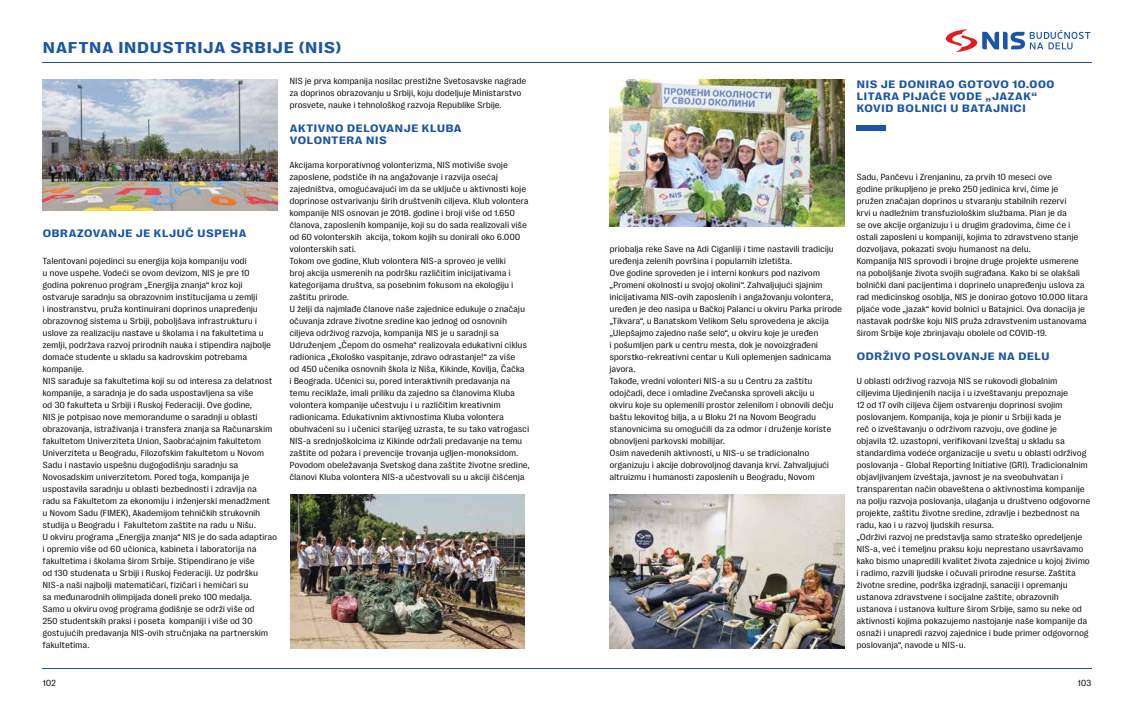
<style>
.page{position:relative;width:1134px;height:709px;background:#fff}
.page>*{position:absolute;margin:0;border:0;box-sizing:border-box;transform-origin:0 0}
.t1{font:700 expanded 16px "PP Right Grotesk Text";color:#1a55a6}
.t2{font:700 expanded 11px/12px "PP Right Grotesk Text";color:#1a55a6}
.t3{font:9px/12px "PP Right Grotesk Text";letter-spacing:-.025em;color:#000}
</style>
<div class="page">
<img style="left:610px;top:80px;width:234px;height:147px">
<img style="left:291px;top:494px;width:234px;height:155px">
<div style="left:856px;top:125px;width:30px;height:6px;background:#1a55a6"></div>
<img style="left:43px;top:80px;width:234px;height:130px">
<svg style="left:946px;top:29px;width:144px;height:23px"></svg>
<hr style="left:43px;top:62px;width:1049px;height:1px;background:#1a55a6">
<hr style="left:43px;top:668px;width:1049px;height:1px;background:#1a55a6">
<img style="left:609px;top:494px;width:235px;height:155px">
<h1 class="t1" style="left:43px;top:38px;width:300px">NAFTNA INDUSTRIJA SRBIJE (NIS)</h1>
<p class="t2" style="left:43px;top:227px;width:206px">OBRAZOVANJE JE KLJUČ USPEHA</p>
<p class="t3" style="left:43px;top:255px;width:236px">Talentovani pojedinci su energija koja kompaniju vodi<br>u nove uspehe. Vodeći se ovom devizom, NIS je pre 10 godina pokrenuo program „Energija znanja“ kroz koji ostvaruje saradnju sa obrazovnim institucijama u zemlji<br>i inostranstvu, pruža kontinuirani doprinos unapređenju obrazovnog sistema u Srbiji, poboljšava infrastrukturu i uslove za realizaciju nastave u školama i na fakultetima u zemlji, podržava razvoj prirodnih nauka i stipendira najbolje domaće studente u skladu sa kadrovskim potrebama kompanije.<br>NIS sarađuje sa fakultetima koji su od interesa za delatnost kompanije, a saradnja je do sada uspostavljena sa više<br>od 30 fakulteta u Srbiji i Ruskoj Federaciji. Ove godine,<br>NIS je potpisao nove memorandume o saradnji u oblasti obrazovanja, istraživanja i transfera znanja sa Računarskim fakultetom Univerziteta Union, Saobraćajnim fakultetom Univerziteta u Beogradu, Filozofskim fakultetom u Novom Sadu i nastavio uspešnu dugogodišnju saradnju sa Novosadskim univerzitetom. Pored toga, kompanija je uspostavila saradnju u oblasti bezbednosti i zdravlja na radu sa Fakultetom za ekonomiju i inženjerski menadžment u Novom Sadu (FIMEK), Akademijom tehničkih strukovnih studija u Beogradu i Fakultetom zaštite na radu u Nišu.<br>U okviru programa „Energija znanja“ NIS je do sada adaptirao i opremio više od 60 učionica, kabineta i laboratorija na fakultetima i školama širom Srbije. Stipendirano je više<br>od 130 studenata u Srbiji i Ruskoj Federaciji. Uz podršku NIS-a naši najbolji matematičari, fizičari i hemičari su<br>sa međunarodnih olimpijada doneli preko 100 medalja.<br>Samo u okviru ovog programa godišnje se održi više od<br>250 studentskih praksi i poseta kompaniji i više od 30 gostujućih predavanja NIS-ovih stručnjaka na partnerskim fakultetima.</p>
<p class="t3" style="left:289px;top:75px;width:238px">NIS je prva kompanija nosilac prestižne Svetosavske nagrade za doprinos obrazovanju u Srbiji, koju dodeljuje Ministarstvo prosvete, nauke i tehnološkog razvoja Republike Srbije.</p>
<p class="t2" style="left:289px;top:122px;width:174px">AKTIVNO DELOVANJE KLUBA<br>VOLONTERA NIS</p>
<p class="t3" style="left:289px;top:159px;width:242px">Akcijama korporativnog volonterizma, NIS motiviše svoje zaposlene, podstiče ih na angažovanje i razvija osećaj zajedništva, omogućavajući im da se uključe u aktivnosti koje doprinose ostvarivanju širih društvenih ciljeva. Klub volontera kompanije NIS osnovan je 2018. godine i broji više od 1.650 članova, zaposlenih kompanije, koji su do sada realizovali više od 60 volonterskih akcija, tokom kojih su donirali oko 6.000 volonterskih sati.<br>Tokom ove godine, Klub volontera NIS-a sproveo je veliki<br>broj akcija usmerenih na podršku različitim inicijativama i kategorijama društva, sa posebnim fokusom na ekologiju i zaštitu prirode.<br>U želji da najmlađe članove naše zajednice edukuje o značaju očuvanja zdrave životne sredine kao jednog od osnovnih ciljeva održivog razvoja, kompanija NIS je u saradnji sa Udruženjem „Čepom do osmeha“ realizovala edukativni ciklus radionica „Ekološko vaspitanje, zdravo odrastanje!“ za više<br>od 450 učenika osnovnih škola iz Niša, Kikinde, Kovilja, Čačka<br>i Beograda. Učenici su, pored interaktivnih predavanja na temu reciklaže, imali priliku da zajedno sa članovima Kluba volontera kompanije učestvuju i u različitim kreativnim radionicama. Edukativnim aktivnostima Kluba volontera obuhvaćeni su i učenici starijeg uzrasta, te su tako vatrogasci NIS-a srednjoškolcima iz Kikinde održali predavanje na temu zaštite od požara i prevencije trovanja ugljen-monoksidom.<br>Povodom obeležavanja Svetskog dana zaštite životne sredine, članovi Kluba volontera NIS-a učestvovali su u akciji čišćenja</p>
<p class="t2" style="left:856px;top:78px;width:200px">NIS JE DONIRAO GOTOVO 10.000<br>LITARA PIJAĆE VODE „JAZAK“<br>KOVID BOLNICI U BATAJNICI</p>
<p class="t3" style="left:609px;top:243px;width:234px">priobalja reke Save na Adi Ciganliji i time nastavili tradiciju uređenja zelenih površina i popularnih izletišta.<br>Ove godine sproveden je i interni konkurs pod nazivom „Promeni okolnosti u svojoj okolini“. Zahvaljujući sjajnim inicijativama NIS-ovih zaposlenih i angažovanju volontera, uređen je deo nasipa u Bačkoj Palanci u okviru Parka prirode „Tikvara“, u Banatskom Velikom Selu sprovedena je akcija „Ulepšajmo zajedno naše selo“, u okviru koje je uređen<br>i pošumljen park u centru mesta, dok je novoizgrađeni sporstko-rekreativni centar u Kuli oplemenjen sadnicama javora.<br>Takođe, vredni volonteri NIS-a su u Centru za zaštitu odojčadi, dece i omladine Zvečanska sproveli akciju u<br>okviru koje su oplemenili prostor zelenilom i obnovili dečju baštu lekovitog bilja, a u Bloku 21 na Novom Beogradu stanovnicima su omogućili da za odmor i druženje koriste obnovljeni parkovski mobilijar.<br>Osim navedenih aktivnosti, u NIS-u se tradicionalno organizuju i akcije dobrovoljnog davanja krvi. Zahvaljujući altruizmu i humanosti zaposlenih u Beogradu, Novom</p>
<p class="t3" style="left:856px;top:171px;width:233px">Sadu, Pančevu i Zrenjaninu, za prvih 10 meseci ove<br>godine prikupljeno je preko 250 jedinica krvi, čime je<br>pružen značajan doprinos u stvaranju stabilnih rezervi<br>krvi u nadležnim transfuziološkim službama. Plan je da<br>se ove akcije organizuju i u drugim gradovima, čime će i ostali zaposleni u kompaniji, kojima to zdravstveno stanje dozvoljava, pokazati svoju humanost na delu.<br>Kompanija NIS sprovodi i brojne druge projekte usmerene na poboljšanje života svojih sugrađana. Kako bi se olakšali bolnički dani pacijentima i doprinelo unapređenju uslova za rad medicinskog osoblja, NIS je donirao gotovo 10.000 litara pijaće vode „jazak“ kovid bolnici u Batajnici. Ova donacija je nastavak podrške koju NIS pruža zdravstvenim ustanovama širom Srbije koje zbrinjavaju obolele od COVID-19.</p>
<p class="t2" style="left:856px;top:350px;width:195px">ODRŽIVO POSLOVANJE NA DELU</p>
<p class="t3" style="left:856px;top:375px;width:235px">U oblasti održivog razvoja NIS se rukovodi globalnim ciljevima Ujedinjenih nacija i u izveštavanju prepoznaje<br>12 od 17 ovih ciljeva čijem ostvarenju doprinosi svojim poslovanjem. Kompanija, koja je pionir u Srbiji kada je<br>reč o izveštavanju o održivom razvoju, ove godine je<br>objavila 12. uzastopni, verifikovani Izveštaj u skladu sa standardima vodeće organizacije u svetu u oblasti održivog poslovanja - Global Reporting Initiative (GRI). Tradicionalnim objavljivanjem izveštaja, javnost je na sveobuhvatan i transparentan način obaveštena o aktivnostima kompanije na polju razvoja poslovanja, ulaganja u društveno odgovorne projekte, zaštitu životne sredine, zdravlje i bezbednost na radu, kao i u razvoj ljudskih resursa.<br>„Održivi razvoj ne predstavlja samo strateško opredeljenje NIS-a, već i temeljnu praksu koju neprestano usavršavamo kako bismo unapredili kvalitet života zajednice u kojoj živimo i radimo, razvili ljudske i očuvali prirodne resurse. Zaštita životne sredine, podrška izgradnji, sanaciji i opremanju ustanova zdravstvene i socijalne zaštite, obrazovnih ustanova i ustanova kulture širom Srbije, samo su neke od aktivnosti kojima pokazujemo nastojanje naše kompanije da osnaži i unapredi razvoj zajednice i bude primer odgovornog poslovanja“, navode u NIS-u.</p>
<p class="t3" style="left:43px;top:677px;width:15px">102</p>
<p class="t3" style="left:1077px;top:677px;width:15px">103</p>
</div>
